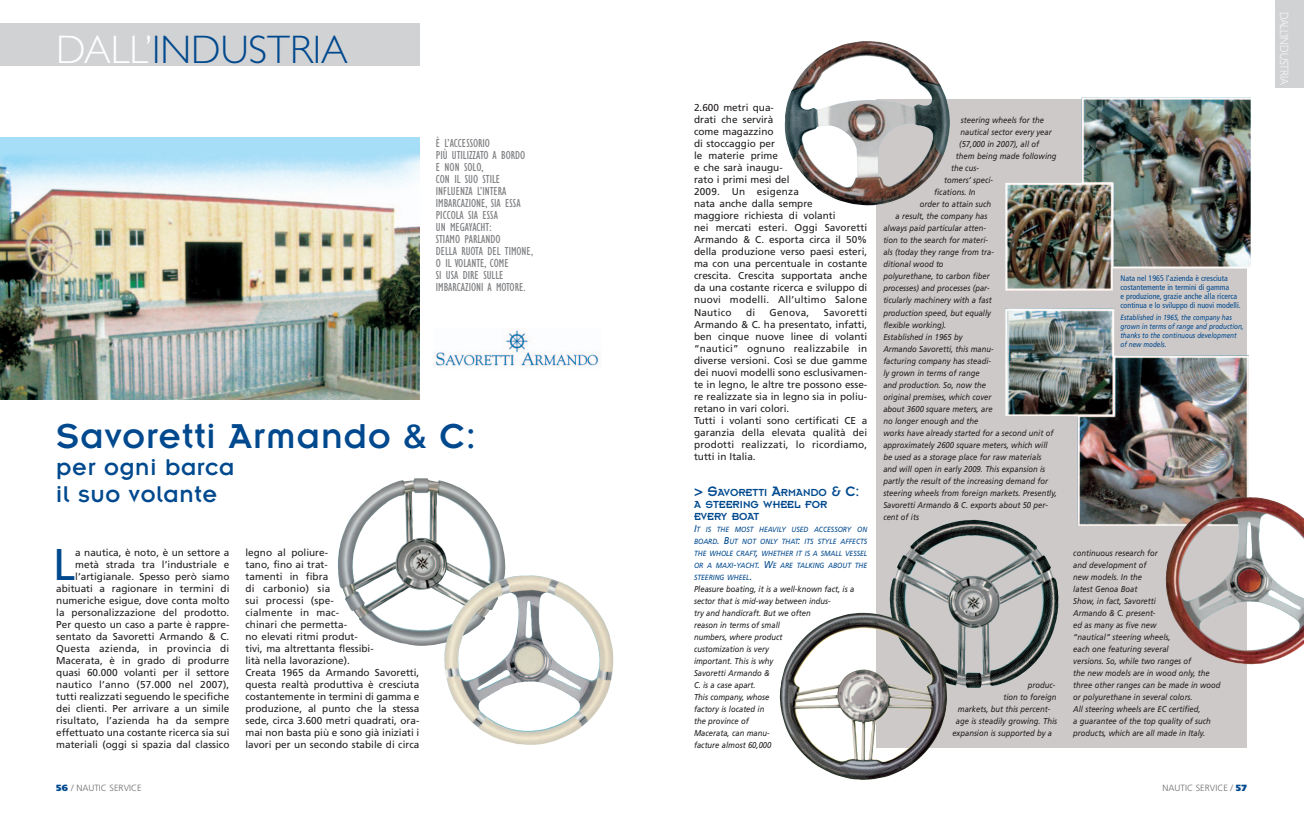
<style>
.page{position:relative;width:1304px;height:823px;background:#fff}
.page>*{position:absolute;margin:0;border:0;box-sizing:border-box;transform-origin:0 0}
.t1{font:44.4px "Frutiger";color:#01498e}
.t2{font:300 39.9px "Gill Sans";color:#01498e}
.t3{font:38px "Insignia";letter-spacing:.025em;color:#01498e}
.t4{font:25px/27px "Insignia";letter-spacing:.025em;color:#01498e}
.t5{font:condensed 12px/12px "Gill Sans";color:#808285}
.t6{font:300 12px "Gill Sans";letter-spacing:-.015em;color:#fff;scale:.85 1}
.t7{font:11.2px/12px "Insignia A";color:#01498e}
.t8{font:10px/12px "Frutiger";color:#231f20}
.t9{font:300 9px "Frutiger";color:#6c6d70}
.t10{font:italic 8.5px/12px "Frutiger";color:#231f20;scale:.9 1}
.t11{font:condensed 8px/9px "Frutiger";color:#01498e}
.t12{font:italic 7.5px/12px "Frutiger";color:#01498e;text-align:justify;scale:.9 1}
.t13{font:italic 7.5px/9px "Frutiger";color:#01498e;scale:.85 1}
.s1{color:#fff}
.s2{font-family:"Helvetica Neue";font-weight:500;font-stretch:condensed;font-size:33.2px}
.s3{font-size:15px}
.s4{font-size:10px}
.s5{font-weight:900;color:#01498e}
</style>
<div class="page">
<div style="left:877px;top:99px;width:370px;height:648px;background:#cdc9c8"></div>
<img style="left:0;top:137px;width:419px;height:262px">
<div style="left:1275px;top:0;width:28px;height:87px;background:#d1d2d4"></div>
<div style="left:0;top:23px;width:419px;height:42px;background:#d1d2d4"></div>
<img style="left:435px;top:330px;width:164px;height:37px">
<img style="left:338px;top:478px;width:168px;height:168px">
<img style="left:444px;top:575px;width:170px;height:169px">
<img style="left:890px;top:519px;width:169px;height:168px">
<img style="left:1005px;top:97px;width:246px;height:428px">
<img style="left:1166px;top:496px;width:137px;height:168px">
<img style="left:779px;top:612px;width:168px;height:167px">
<img style="left:784px;top:41px;width:166px;height:165px">
<h2 class="t2" style="left:56px;top:36px;width:293px"><span class="s1">DALL’</span>INDUSTRIA</h2>
<p class="t5" style="left:436px;top:138px;width:99px">È L’ACCESSORIO<br>PIÙ UTILIZZATO A BORDO<br>E NON SOLO,<br>CON IL SUO STILE<br>INFLUENZA L’INTERA<br>IMBARCAZIONE, SIA ESSA<br>PICCOLA SIA ESSA<br>UN MEGAYACHT:<br>STIAMO PARLANDO<br>DELLA RUOTA DEL TIMONE,<br>O IL VOLANTE, COME<br>SI USA DIRE SULLE<br>IMBARCAZIONI A MOTORE.</p>
<h3 class="t3" style="left:56px;top:423px;width:421px">Savoretti Armando <span class="s2">&amp;</span> C:</h3>
<h3 class="t4" style="left:56px;top:455px;width:180px">per ogni barca il suo volante</h3>
<p class="t8" style="left:56px;top:546px;width:175px;text-align:right">a nautica, è noto, è un settore a metà strada tra l’industriale e l’artigianale. Spesso però siamo abituati a ragionare in termini di numeriche esigue, dove conta molto la personalizzazione del prodotto.<br>Per questo un caso a parte è rappre&shy;sentato da Savoretti Armando &amp; C.<br>Questa azienda, in provincia di Macerata, è in grado di produrre quasi 60.000 volanti per il settore nautico l’anno (57.000 nel 2007), tutti realizzati seguendo le specifiche dei clienti. Per arrivare a un simile risultato, l’azienda ha da sempre effettuato una costante ricerca sia sui materiali (oggi si spazia dal classico</p>
<p class="t8" style="left:246px;top:546px;width:175px">legno al poliure-<br>tano, fino ai trat-<br>tamenti in fibra<br>di carbonio) sia<br>sui processi (spe-<br>cialmente in mac-<br>chinari che permetta-<br>no elevati ritmi produt-<br>tivi, ma altrettanta flessibi-<br>lità nella lavorazione).<br>Creata 1965 da Armando Savoretti, questa realtà produttiva è cresciuta costantemente in termini di gamma e produzione, al punto che la stessa sede, circa 3.600 metri quadrati, ora&shy;mai non basta più e sono già iniziati i lavori per un secondo stabile di circa</p>
<h1 class="t1" style="left:53px;top:546px;width:24px">L</h1>
<p class="t8" style="left:694px;top:102px;width:175px">2.600 metri qua-<br>drati che servirà<br>come magazzino<br>di stoccaggio per<br>le materie prime<br>e che sarà inaugu-<br>rato i primi mesi del<br>2009. Un esigenza<br>nata anche dalla sempre<br>maggiore richiesta di volanti<br>nei mercati esteri. Oggi Savoretti<br>Armando &amp; C. esporta circa il 50% della produzione verso paesi esteri, ma con una percentuale in costante crescita. Crescita supportata anche da una costante ricerca e sviluppo di nuovi modelli. All’ultimo Salone<br>Nautico</p>
<p class="t8" style="left:746px;top:306px;width:11px">di</p>
<p class="t8" style="left:770px;top:306px;width:41px">Genova,</p>
<p class="t8" style="left:694px;top:306px;width:175px;text-indent:130px">Savoretti<br>Armando &amp; C. ha presentato, infatti, ben cinque nuove linee di volanti “nautici” ognuno realizzabile in diverse versioni. Così se due gamme dei nuovi modelli sono esclusivamen&shy;te in legno, le altre tre possono esse&shy;re realizzate sia in legno sia in poliu&shy;retano in vari colori.<br>Tutti i volanti sono certificati CE a garanzia della elevata qualità dei prodotti realizzati, lo ricordiamo, tutti in Italia.</p>
<p class="t7" style="left:694px;top:487px;width:167px"><span class="s3">&gt; S</span>AVORETTI <span class="s3">A</span>RMANDO <span class="s3">&amp; C:<br></span>A STEERING WHEEL FOR<br>EVERY BOAT</p>
<p class="t12" style="left:694px;top:523px;width:194px"><span class="s4">I</span>T IS THE MOST HEAVILY USED ACCESSORY ON BOARD<span class="s4">. B</span>UT NOT ONLY THAT<span class="s4">:</span> ITS STYLE AFFECTS THE WHOLE CRAFT<span class="s4">,</span> WHETHER IT IS A SMALL VESSEL OR A MAXI<span class="s4">-</span>YACHT<span class="s4">. W</span>E ARE TALKING ABOUT THE STEERING WHEEL<span class="s4">.</span></p>
<p class="t10" style="left:694px;top:583px;width:180px">Pleasure boating, it is a well-known fact, is a sector that is mid-way between indus-<br>try and handicraft. But we often<br>reason in terms of small<br>numbers, where product<br>customization is very<br>important. This is why<br>Savoretti Armando &amp;<br>C. is a case apart.<br>This company, whose<br>factory is located in<br>the province of<br>Macerata, can manu-<br>facture almost 60,000</p>
<p class="t10" style="left:961px;top:115px;width:94px">steering wheels for the</p>
<p class="t10" style="left:961px;top:127px;width:103px">nautical sector every year</p>
<p class="t10" style="left:959px;top:139px;width:90px">(57,000 in 2007), all of</p>
<p class="t10" style="left:956px;top:151px;width:113px">them being made following</p>
<p class="t10" style="left:951px;top:163px;width:32px">the cus-</p>
<p class="t10" style="left:944px;top:175px;width:56px">tomers’ speci-</p>
<p class="t10" style="left:934px;top:187px;width:48px">fications. In</p>
<p class="t10" style="left:920px;top:199px;width:81px">order to attain such</p>
<p class="t10" style="left:896px;top:211px;width:104px">a result, the company has</p>
<p class="t10" style="left:883px;top:223px;width:116px">always paid particular atten-</p>
<p class="t10" style="left:883px;top:235px;width:118px">tion to the search for materi-</p>
<p class="t10" style="left:883px;top:247px;width:125px">als (today they range from tra-</p>
<p class="t10" style="left:883px;top:259px;width:69px">ditional wood to</p>
<p class="t10" style="left:883px;top:271px;width:120px">polyurethane, to carbon fiber</p>
<p class="t10" style="left:883px;top:283px;width:120px">processes) and processes (par-</p>
<p class="t10" style="left:883px;top:295px;width:122px">ticularly machinery with a fast</p>
<p class="t10" style="left:883px;top:307px;width:121px">production speed, but equally</p>
<p class="t10" style="left:883px;top:319px;width:72px">flexible working).</p>
<p class="t10" style="left:883px;top:331px;width:90px">Established in 1965 by</p>
<p class="t10" style="left:883px;top:343px;width:124px">Armando Savoretti, this manu-</p>
<p class="t10" style="left:883px;top:355px;width:121px">facturing company has steadi-</p>
<p class="t10" style="left:883px;top:367px;width:108px">ly grown in terms of range</p>
<p class="t10" style="left:883px;top:379px;width:116px">and production. So, now the</p>
<p class="t10" style="left:883px;top:391px;width:122px">original premises, which cover</p>
<p class="t10" style="left:883px;top:403px;width:123px">about 3600 square meters, are</p>
<p class="t10" style="left:883px;top:415px;width:107px">no longer enough and the</p>
<p class="t10" style="left:883px;top:427px;width:190px">works have already started for a second unit of</p>
<p class="t10" style="left:883px;top:439px;width:184px">approximately 2600 square meters, which will</p>
<p class="t10" style="left:883px;top:451px;width:177px">be used as a storage place for raw materials</p>
<p class="t10" style="left:883px;top:463px;width:181px">and will open in early 2009. This expansion is</p>
<p class="t10" style="left:883px;top:475px;width:184px">partly the result of the increasing demand for</p>
<p class="t10" style="left:883px;top:487px;width:194px">steering wheels from foreign markets. Presently,</p>
<p class="t10" style="left:883px;top:499px;width:184px">Savoretti Armando &amp; C. exports about 50 per-</p>
<p class="t10" style="left:883px;top:511px;width:41px">cent of its</p>
<p class="t10" style="left:1028px;top:679px;width:32px">produc-</p>
<p class="t10" style="left:1003px;top:691px;width:61px">tion to foreign</p>
<p class="t10" style="left:958px;top:703px;width:104px">markets, but this percent-</p>
<p class="t10" style="left:956px;top:715px;width:114px">age is steadily growing. This</p>
<p class="t10" style="left:952px;top:727px;width:112px">expansion is supported by a</p>
<p class="t11" style="left:1120px;top:274px;width:122px">Nata nel 1965 l’azienda è cresciuta costantemente in termini di gamma<br>e produzione, grazie anche alla ricerca continua e lo sviluppo di nuovi modelli.</p>
<p class="t13" style="left:1120px;top:313px;width:146px">Established in 1965, the company has grown in terms of range and production, thanks to the continuous development of new models.</p>
<p class="t10" style="left:1073px;top:547px;width:165px">continuous research for<br>and development of<br>new models. In the<br>latest Genoa Boat<br>Show, in fact, Savoretti<br>Armando &amp; C. present-<br>ed as many as five new<br>“nautical” steering wheels,<br>each one featuring several<br>versions. So, while two ranges of<br>the new models are in wood only, the three other ranges can be made in wood or polyurethane in several colors.<br>All steering wheels are EC certified,<br>a guarantee of the top quality of such products, which are all made in Italy.</p>
<p class="t9" style="left:56px;top:783px;width:87px"><span class="s5">56</span> / NAUTIC SERVICE</p>
<p class="t9" style="left:1162px;top:783px;width:86px">NAUTIC SERVICE / <span class="s5">57</span></p>
<p class="t6" style="left:1288px;top:12px;width:87px;rotate:90deg">DALL’INDUSTRIA</p>
</div>
